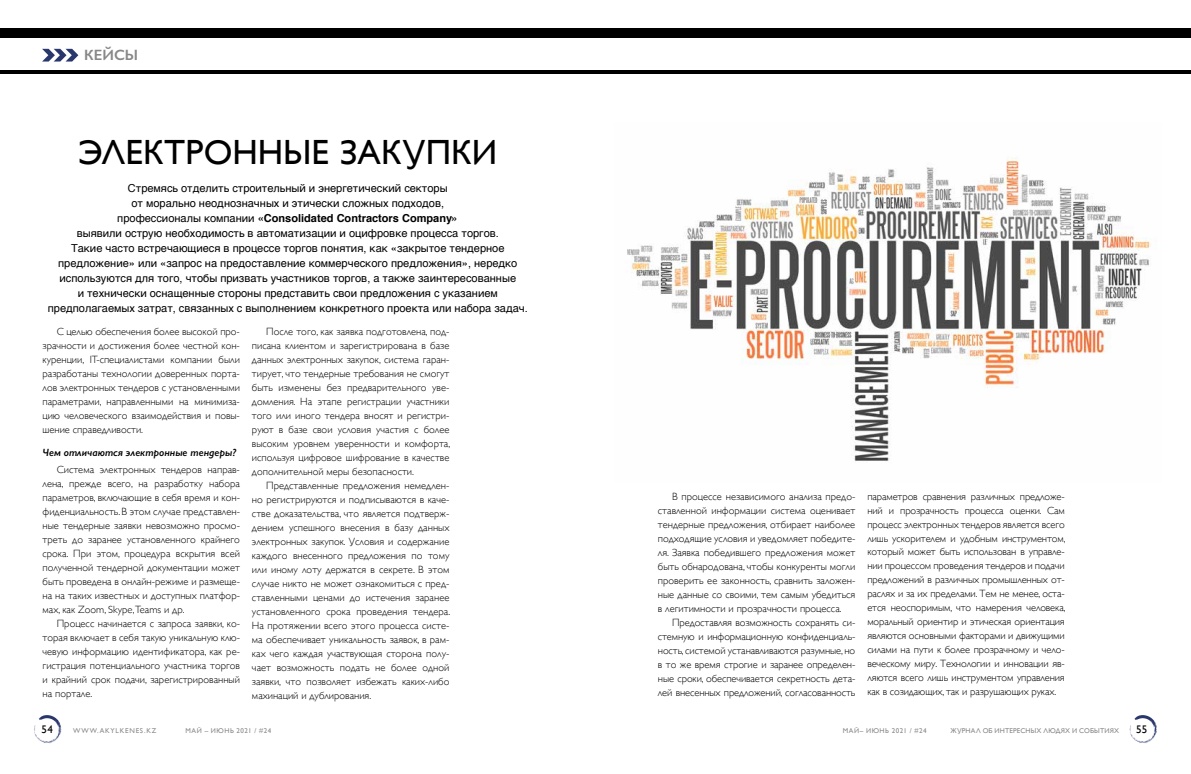
<style>
.page{position:relative;width:1191px;height:774px;background:#fff}
.page>*{position:absolute;margin:0;border:0;box-sizing:border-box;transform-origin:0 0}
.t1{font:35px "Gill Sans";color:#000}
.t2{font:600 15px "Gill Sans";letter-spacing:.005em;color:#878787}
.t3{font:11px/15px "Helvetica";color:#000;text-align:center}
.t4{font:11px "Gill Sans";color:#000}
.t5{font:300 10.5px/14px "Gill Sans";color:#000;text-align:justify}
.t6{font:italic 600 10.5px "Gill Sans";color:#000}
.t7{font:7px "Gill Sans";letter-spacing:.02em;color:#878787}
.t8{font:7px "Gill Sans";letter-spacing:.11em;color:#878787}
.t9{font:7px "Gill Sans";letter-spacing:.07em;color:#878787}
.t10{font:7px "Gill Sans";letter-spacing:.075em;color:#878787}
.s1{font-weight:700}
</style>
<div class="page">
<svg style="left:34px;top:715px;width:28px;height:28px"></svg>
<svg style="left:1129px;top:715px;width:28px;height:28px"></svg>
<div style="left:0;top:29px;width:595px;height:9px;background:#000"></div>
<hr style="left:0;top:70px;width:595px;height:4px;background:#000">
<svg style="left:42px;top:49px;width:36px;height:13px"></svg>
<div style="left:596px;top:29px;width:595px;height:9px;background:#000"></div>
<hr style="left:596px;top:70px;width:595px;height:4px;background:#000">
<img style="left:627px;top:157px;width:530px;height:304px">
<h2 class="t2" style="left:84px;top:46px;width:56px">КЕЙСЫ</h2>
<h1 class="t1" style="left:78px;top:131px;width:421px">ЭЛЕКТРОННЫЕ ЗАКУПКИ</h1>
<p class="t3" style="left:48px;top:181px;width:481px">Стремясь отделить строительный и энергетический секторы<br>от морально неоднозначных и этически сложных подходов,<br>профессионалы компании <span class="s1">«Consolidated Contractors Company»<br></span>выявили острую необходимость в автоматизации и оцифровке процесса торгов.<br>Такие часто встречающиеся в процессе торгов понятия, как «закрытое тендерное предложение» или «запрос на предоставление коммерческого предложения», нередко используются для того, чтобы призвать участников торгов, а также заинтересованные<br>и технически оснащенные стороны представить свои предложения с указанием предполагаемых затрат, связанных с выполнением конкретного проекта или набора задач.</p>
<p class="t5" style="left:43px;top:324px;width:199px;text-indent:14px">С целью обеспечения более высокой про&shy;зрачности и достижения более честной кон&shy;куренции, IT-специалистами компании были разработаны технологии доверенных порта&shy;лов электронных тендеров с установленными параметрами, направленными на минимиза&shy;цию человеческого взаимодействия и повы&shy;шение справедливости.</p>
<p class="t6" style="left:43px;top:446px;width:195px">Чем отличаются электронные тендеры?</p>
<p class="t5" style="left:43px;top:462px;width:199px;text-indent:14px">Система электронных тендеров направ&shy;лена, прежде всего, на разработку набора параметров, включающие в себя время и кон&shy;фиденциальность. В этом случае представлен&shy;ные тендерные заявки невозможно просмо&shy;треть до заранее установленного крайнего срока. При этом, процедура вскрытия всей полученной тендерной документации может быть проведена в онлайн-режиме и размеще&shy;на на таких известных и доступных платфор&shy;мах, как Zoom, Skype,Teams и др.</p>
<p class="t5" style="left:43px;top:616px;width:199px;text-indent:14px">Процесс начинается с запроса заявки, ко&shy;торая включает в себя такую уникальную клю&shy;чевую информацию идентификатора, как ре&shy;гистрация потенциального участника торгов и крайний срок подачи, зарегистрированный на портале.</p>
<p class="t5" style="left:252px;top:324px;width:200px;text-indent:14px">После того, как заявка подготовлена, под&shy;писана клиентом и зарегистрирована в базе данных электронных закупок, система гаран&shy;тирует, что тендерные требования не смогут быть изменены без предварительного уве&shy;домления. На этапе регистрации участники того или иного тендера вносят и регистри&shy;руют в базе свои условия участия с более высоким уровнем уверенности и комфорта, используя цифровое шифрование в качестве дополнительной меры безопасности.</p>
<p class="t5" style="left:252px;top:478px;width:200px;text-indent:14px">Представленные предложения немедлен&shy;но регистрируются и подписываются в каче&shy;стве доказательства, что является подтверж&shy;дением успешного внесения в базу данных электронных закупок. Условия и содержание каждого внесенного предложения по тому или иному лоту держатся в секрете. В этом случае никто не может ознакомиться с пред&shy;ставленными ценами до истечения заранее установленного срока проведения тендера.<br>На протяжении всего этого процесса систе&shy;ма обеспечивает уникальность заявок, в рам&shy;ках чего каждая участвующая сторона полу&shy;чает возможность подать не более одной заявки, что позволяет избежать каких-либо махинаций и дублирования.</p>
<p class="t5" style="left:658px;top:489px;width:199px;text-indent:14px">В процессе независимого анализа предо&shy;ставленной информации система оценивает тендерные предложения, отбирает наиболее подходящие условия и уведомляет победите&shy;ля. Заявка победившего предложения может быть обнародована, чтобы конкуренты могли проверить ее законность, сравнить заложен&shy;ные данные со своими, тем самым убедиться в легитимности и прозрачности процесса.</p>
<p class="t5" style="left:658px;top:615px;width:199px;text-indent:14px">Предоставляя возможность сохранять си&shy;стемную и информационную конфиденциаль&shy;ность, системой устанавливаются разумные, но в то же время строгие и заранее определен&shy;ные сроки, обеспечивается секретность дета&shy;лей внесенных предложений, согласованность</p>
<p class="t5" style="left:867px;top:488px;width:200px">параметров сравнения различных предложе&shy;ний и прозрачность процесса оценки. Сам процесс электронных тендеров является всего лишь ускорителем и удобным инструментом, который может быть использован в управле&shy;нии процессом проведения тендеров и подачи предложений в различных промышленных от&shy;раслях и за их пределами. Тем не менее, оста&shy;ется неоспоримым, что намерения человека, моральный ориентир и этическая ориентация являются основными факторами и движущими силами на пути к более прозрачному и чело&shy;веческому миру. Технологии и инновации яв&shy;ляются всего лишь инструментом управления как в созидающих, так и разрушающих руках.</p>
<p class="t4" style="left:42px;top:723px;width:13px">54</p>
<p class="t8" style="left:73px;top:727px;width:85px">WWW.AKYLKENES.KZ</p>
<p class="t9" style="left:186px;top:727px;width:87px">МАЙ – ИЮНЬ 2021 / #24</p>
<p class="t10" style="left:842px;top:727px;width:85px">МАЙ– ИЮНЬ 2021 / #24</p>
<p class="t7" style="left:950px;top:727px;width:170px">ЖУРНАЛ ОБ ИНТЕРЕСНЫХ ЛЮДЯХ И СОБЫТИЯХ</p>
<p class="t4" style="left:1136px;top:723px;width:13px">55</p>
</div>
